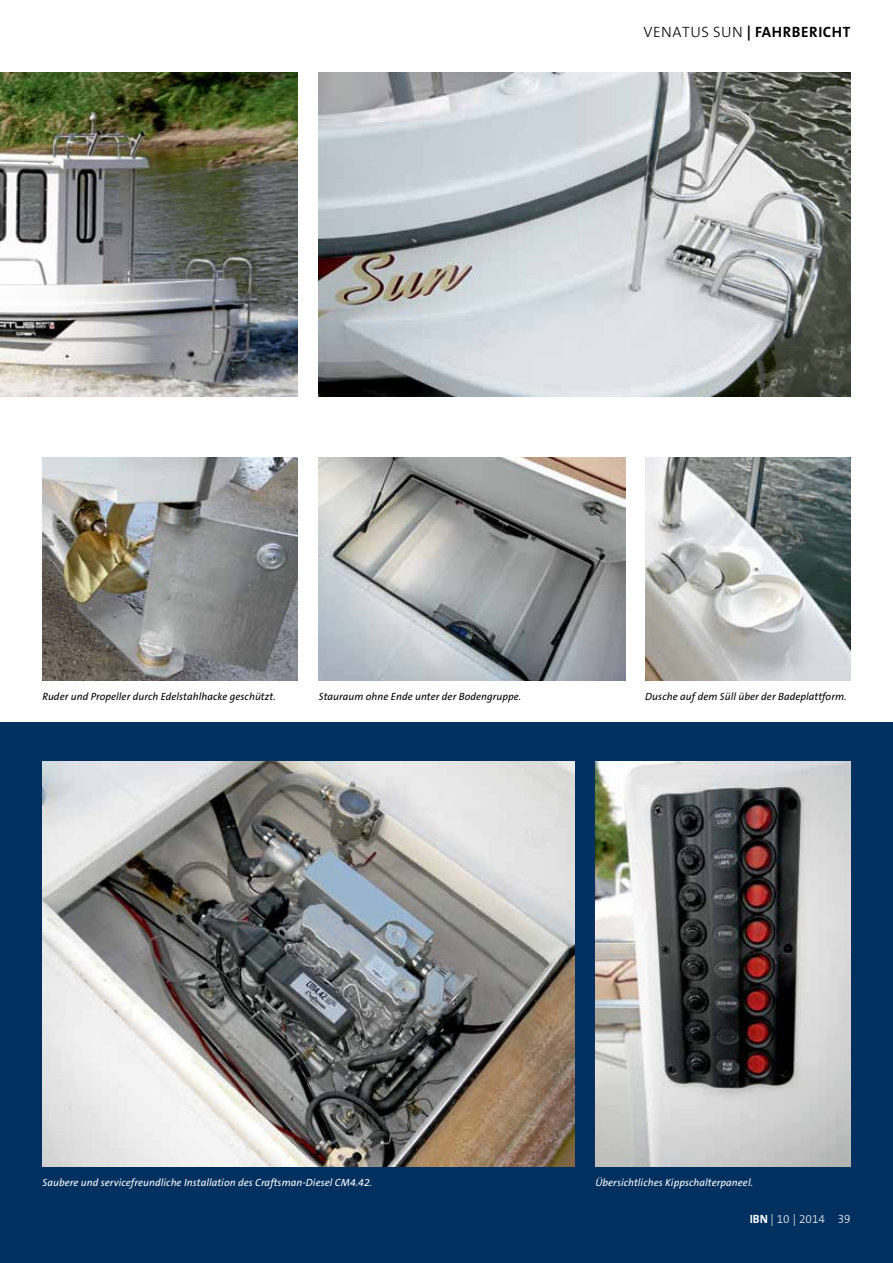
<style>
.page{position:relative;width:893px;height:1263px;background:#fff}
.page>*{position:absolute;margin:0;border:0;box-sizing:border-box;transform-origin:0 0}
.t1{font:700 15px "The Sans B W7";letter-spacing:.035em;color:#000}
.t2{font:300 12px "The Sans B W3";color:#fff}
.t3{font:italic 10.5px "The Sans B W5 Plain";letter-spacing:.005em;color:#000}
.t4{font:italic 10.5px "The Sans B W5 Plain";letter-spacing:.005em;color:#fff}
.s1{font-family:"The Sans B W3";font-weight:300}
.s2{font-family:"The Sans B W7";font-weight:700}
</style>
<div class="page">
<div style="left:0;top:723px;width:893px;height:540px;background:#00305f"></div>
<img style="left:0;top:73px;width:298px;height:324px">
<img style="left:43px;top:761px;width:531px;height:405px">
<img style="left:319px;top:457px;width:306px;height:223px">
<img style="left:645px;top:457px;width:205px;height:223px">
<img style="left:595px;top:761px;width:255px;height:405px">
<img style="left:319px;top:73px;width:531px;height:324px">
<img style="left:43px;top:457px;width:255px;height:223px">
<h1 class="t1" style="left:643px;top:22px;width:208px"><span class="s1">VENATUS SUN</span> | FAHRBERICHT</h1>
<p class="t3" style="left:43px;top:690px;width:235px">Ruder und Propeller durch Edelstahlhacke geschützt.</p>
<p class="t3" style="left:319px;top:690px;width:204px">Stauraum ohne Ende unter der Bodengruppe.</p>
<p class="t3" style="left:645px;top:690px;width:203px">Dusche auf dem Süll über der Badeplattform.</p>
<p class="t4" style="left:43px;top:1176px;width:331px">Saubere und servicefreundliche Installation des Craftsman-Diesel CM4.42.</p>
<p class="t4" style="left:595px;top:1176px;width:159px">Übersichtliches Kippschalterpaneel.</p>
<p class="t2" style="left:750px;top:1211px;width:102px"><span class="s2">IBN</span> | 10 | 2014 39</p>
</div>
